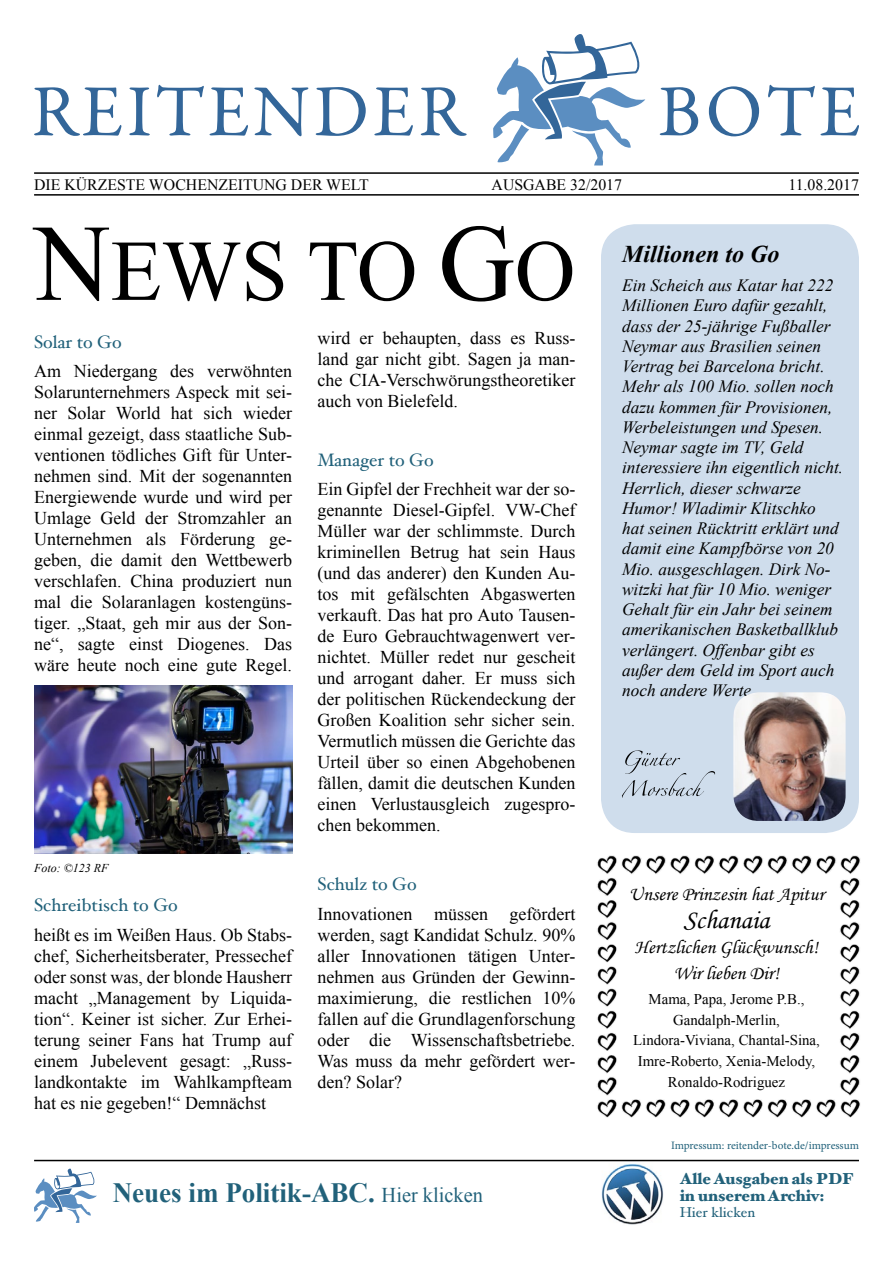
<style>
.page{position:relative;width:893px;height:1263px;background:#fff}
.page>*{position:absolute;margin:0;border:0;box-sizing:border-box;transform-origin:0 0}
.t1{font:86.55px "Times New Roman";color:#000}
.t2{font:700 27.9px "Times New Roman";color:#21617a}
.t3{font:26.85px "Monotype Corsiva";color:#000}
.t4{font:italic 700 24px "Times New Roman";color:#000}
.t5{font:19.35px/25.2px "Monotype Corsiva";color:#000;text-align:center}
.t6{font:18px/21px "Times New Roman";color:#000;text-align:justify}
.t7{font:18px "Hoefler Text";color:#21617a}
.t8{font:italic 17.25px/20.2px "Times New Roman";color:#000}
.t9{font:15.9px "Times New Roman";color:#000}
.t10{font:900 15.9px/16.5px "Hoefler Text";color:#21617a}
.t11{font:14.85px/20.9px "Times New Roman";color:#000;text-align:center}
.t12{font:14.25px "Hoefler Text";color:#21617a}
.t13{font:italic 12px "Times New Roman";color:#000}
.t14{font:11.4px "Minion Pro";letter-spacing:-.005em;color:#21617a}
.s1{font-size:109.05px}
.s2{font-weight:400;font-size:21px}
</style>
<div class="page">
<img style="left:597px;top:855px;width:263px;height:263px">
<div style="left:601px;top:224px;width:258px;height:609px;background:#cfddec;border-radius:34px"></div>
<svg style="left:493px;top:34px;width:152px;height:131px"></svg>
<svg style="left:34px;top:87px;width:88px;height:49px"></svg>
<svg style="left:129px;top:87px;width:21px;height:48px"></svg>
<svg style="left:157px;top:85px;width:47px;height:51px"></svg>
<svg style="left:210px;top:87px;width:38px;height:49px"></svg>
<svg style="left:254px;top:87px;width:54px;height:49px"></svg>
<svg style="left:316px;top:87px;width:50px;height:49px"></svg>
<svg style="left:374px;top:87px;width:39px;height:49px"></svg>
<svg style="left:421px;top:87px;width:46px;height:49px"></svg>
<svg style="left:660px;top:87px;width:38px;height:48px"></svg>
<svg style="left:709px;top:86px;width:50px;height:50px"></svg>
<svg style="left:768px;top:85px;width:91px;height:51px"></svg>
<hr style="left:34px;top:172px;width:825px;height:2px;background:#000">
<hr style="left:34px;top:1160px;width:825px;height:1px;background:#000">
<hr style="left:34px;top:194px;width:825px;height:2px;background:#000">
<img style="left:601px;top:1164px;width:63px;height:61px">
<img style="left:733px;top:692px;width:113px;height:129px">
<svg style="left:622px;top:750px;width:93px;height:48px"></svg>
<img style="left:35px;top:686px;width:257px;height:167px">
<svg style="left:34px;top:1168px;width:63px;height:55px"></svg>
<p class="t9" style="left:34px;top:174px;width:336px">DIE KÜRZESTE WOCHENZEITUNG DER WELT</p>
<p class="t9" style="left:492px;top:174px;width:132px">AUSGABE 32/2017</p>
<p class="t9" style="left:788px;top:174px;width:72px">11.08.2017</p>
<h1 class="t1" style="left:34px;top:213px;width:543px"><span class="s1">N</span>EWS TO <span class="s1">G</span>O</h1>
<p class="t7" style="left:34px;top:331px;width:89px">Solar to Go</p>
<p class="t6" style="left:34px;top:361px;width:259px">Am Niedergang des verwöhnten Solarunternehmers Aspeck mit sei&shy;ner Solar World hat sich wieder einmal gezeigt, dass staatliche Sub&shy;ventionen tödliches Gift für Unter&shy;nehmen sind. Mit der sogenannten Energiewende wurde und wird per Umlage Geld der Stromzahler an Unternehmen als Förderung ge&shy;geben, die damit den Wettbewerb verschlafen. China produziert nun mal die Solaranlagen kostengüns&shy;tiger. „Staat, geh mir aus der Son&shy;ne“, sagte einst Diogenes. Das wäre heute noch eine gute Regel.</p>
<p class="t13" style="left:34px;top:859px;width:76px">Foto: ©123 RF</p>
<p class="t7" style="left:34px;top:894px;width:145px">Schreibtisch to Go</p>
<p class="t6" style="left:34px;top:924px;width:259px">heißt es im Weißen Haus. Ob Stabs&shy;chef, Sicherheitsberater, Pressechef oder sonst was, der blonde Hausherr macht „Management by Liquida&shy;tion“. Keiner ist sicher. Zur Erhei&shy;terung seiner Fans hat Trump auf einem Jubelevent gesagt: „Russ&shy;landkontakte im Wahlkampfteam hat es nie gegeben!“ Demnächst</p>
<p class="t6" style="left:318px;top:327px;width:259px">wird er behaupten, dass es Russ&shy;land gar nicht gibt. Sagen ja man&shy;che CIA-Verschwörungstheoretiker auch von Bielefeld.</p>
<p class="t7" style="left:318px;top:449px;width:118px">Manager to Go</p>
<p class="t6" style="left:318px;top:478px;width:259px">Ein Gipfel der Frechheit war der so&shy;genannte Diesel-Gipfel. VW-Chef Müller war der schlimmste. Durch kriminellen Betrug hat sein Haus (und das anderer) den Kunden Au&shy;tos mit gefälschten Abgaswerten verkauft. Das hat pro Auto Tausen&shy;de Euro Gebrauchtwagenwert ver&shy;nichtet. Müller redet nur gescheit und arrogant daher. Er muss sich der politischen Rückendeckung der Großen Koalition sehr sicher sein.<br>Vermutlich müssen die Gerichte das Urteil über so einen Abgehobenen fällen, damit die deutschen Kunden einen Verlustausgleich zugespro&shy;chen bekommen.</p>
<p class="t7" style="left:318px;top:874px;width:101px">Schulz to Go</p>
<p class="t6" style="left:318px;top:903px;width:259px">Innovationen müssen gefördert werden, sagt Kandidat Schulz. 90% aller Innovationen tätigen Unter&shy;nehmen aus Gründen der Gewinn&shy;maximierung, die restlichen 10% fallen auf die Grundlagenforschung oder die Wissenschaftsbetriebe.<br>Was muss da mehr gefördert wer&shy;den? Solar?</p>
<h2 class="t2" style="left:113px;top:1174px;width:372px">Neues im Politik-ABC. <span class="s2">Hier klicken</span></h2>
<h3 class="t4" style="left:622px;top:237px;width:159px">Millionen to Go</h3>
<p class="t8" style="left:622px;top:275px;width:223px">Ein Scheich aus Katar hat 222<br>Millionen Euro dafür gezahlt, dass der 25-jährige Fußballer<br>Neymar aus Brasilien seinen<br>Vertrag bei Barcelona bricht.<br>Mehr als 100 Mio. sollen noch dazu kommen für Provisionen,<br>Werbeleistungen und Spesen.<br>Neymar sagte im TV, Geld interessiere ihn eigentlich nicht.<br>Herrlich, dieser schwarze<br>Humor! Wladimir Klitschko<br>hat seinen Rücktritt erklärt und damit eine Kampfbörse von 20<br>Mio. ausgeschlagen. Dirk No&shy;witzki hat für 10 Mio. weniger<br>Gehalt für ein Jahr bei seinem amerikanischen Basketballklub verlängert. Offenbar gibt es außer dem Geld im Sport auch noch andere Werte.</p>
<p class="t5" style="left:629px;top:881px;width:197px">Unsere Prinzesin hat Apitur</p>
<h3 class="t3" style="left:683px;top:904px;width:88px">Schanaia</h3>
<p class="t5" style="left:635px;top:935px;width:185px">Hertzlichen Glückwunsch!<br>Wir lieben Dir!</p>
<p class="t11" style="left:633px;top:988px;width:188px">Mama, Papa, Jerome P.B.,<br>Gandalph-Merlin,<br>Lindora-Viviana, Chantal-Sina,<br>Imre-Roberto, Xenia-Melody,<br>Ronaldo-Rodriguez</p>
<p class="t14" style="left:671px;top:1138px;width:189px">Impressum: reitender-bote.de/impressum</p>
<p class="t10" style="left:680px;top:1171px;width:176px">Alle Ausgaben als PDF in unserem Archiv:</p>
<p class="t12" style="left:680px;top:1204px;width:77px">Hier klicken</p>
</div>
